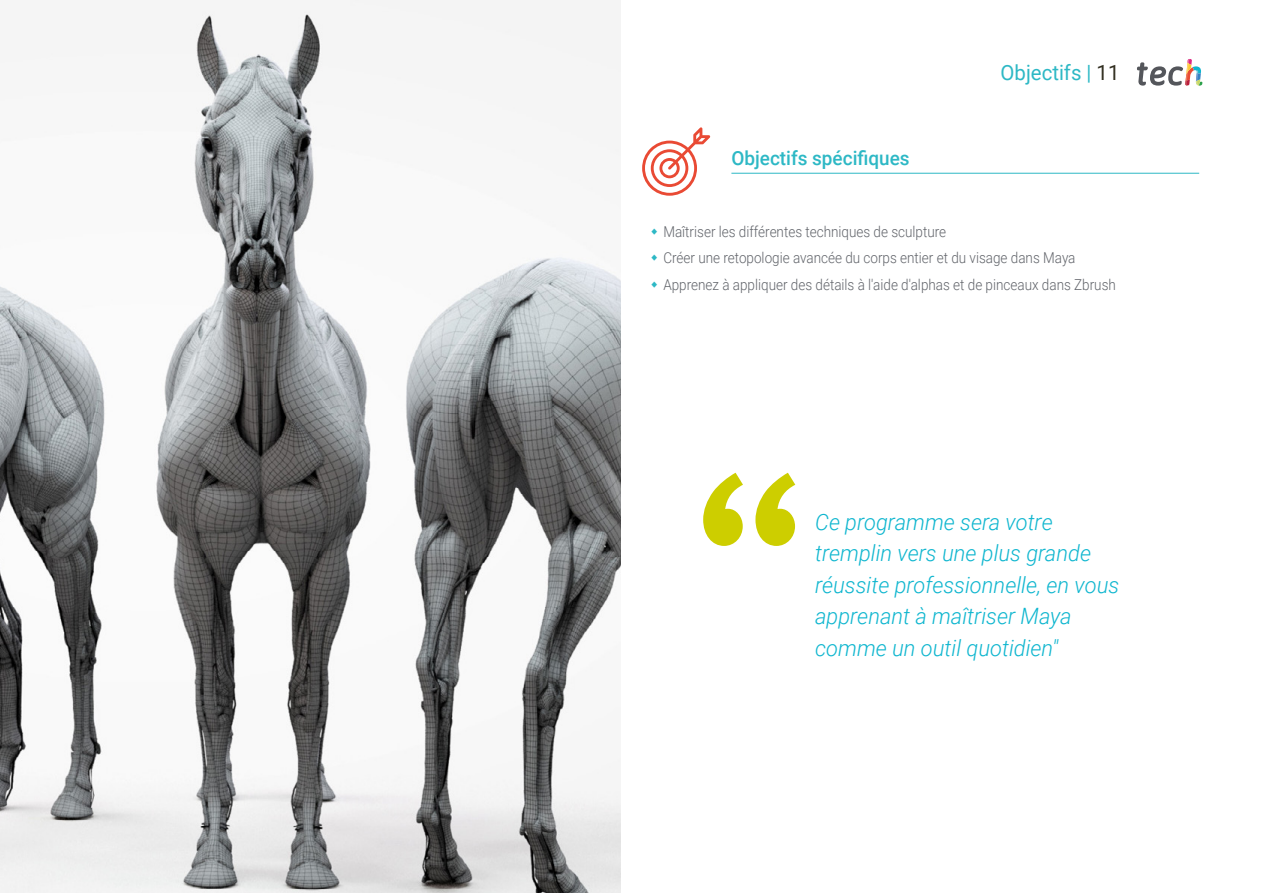
<style>
.page{position:relative;width:1263px;height:893px;background:#fff}
.page>*{position:absolute;margin:0;border:0;box-sizing:border-box;transform-origin:0 0}
.t1{font:italic 300 22.5px/31.5px "Roboto";color:#0fb6cf}
.t2{font:21px "Roboto";color:#2db8c5}
.t3{font:500 19.5px "Roboto";color:#2db8c5}
.t4{font:300 15px/26.7px "Roboto";color:#61646a;scale:.9 1}
.s1{color:#312e20}
</style>
<div class="page">
<hr style="left:731px;top:173px;width:468px;height:1px;background:#2db8c5">
<svg style="left:642px;top:127px;width:68px;height:69px"></svg>
<img style="left:0;top:0;width:621px;height:893px">
<svg style="left:1137px;top:59px;width:65px;height:27px"></svg>
<svg style="left:703px;top:473px;width:92px;height:73px"></svg>
<h3 class="t3" style="left:731px;top:144px;width:180px">Objectifs spécifiques</h3>
<h2 class="t2" style="left:1000px;top:57px;width:120px">Objectifs | <span class="s1">11</span></h2>
<p class="t4" style="left:663px;top:217px;width:504px">Maîtriser les différentes techniques de sculpture<br>Créer une retopologie avancée du corps entier et du visage dans Maya<br>Apprenez à appliquer des détails à l'aide d'alphas et de pinceaux dans Zbrush</p>
<h1 class="t1" style="left:815px;top:505px;width:306px">Ce programme sera votre tremplin vers une plus grande réussite professionnelle, en vous apprenant à maîtriser Maya comme un outil quotidien"</h1>
</div>
